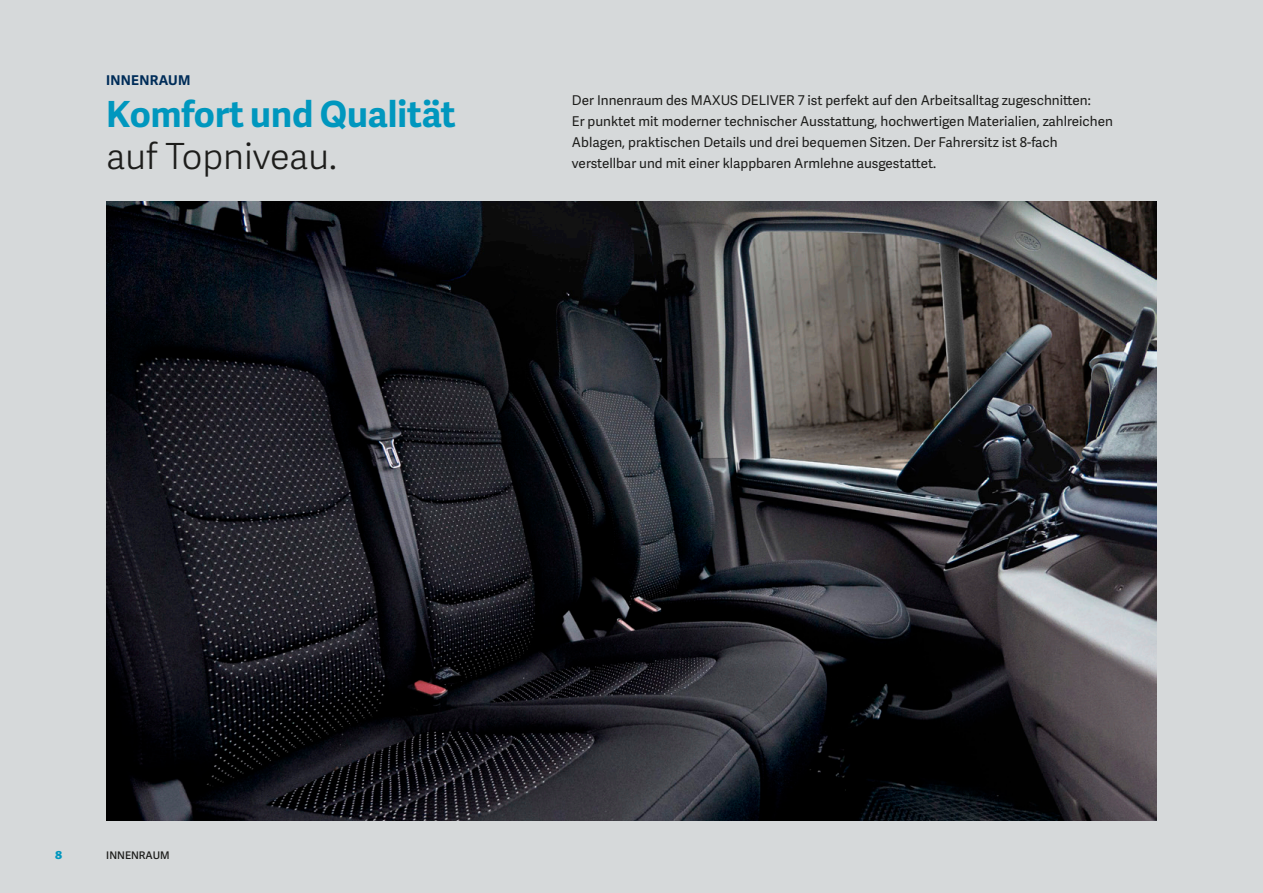
<style>
.page{position:relative;width:1263px;height:893px;background:#d6d9da}
.page>*{position:absolute;margin:0;border:0;box-sizing:border-box;transform-origin:0 0}
.t1{font:700 36px "Adelle Sans";color:#0097be}
.t2{font:300 36px "Adelle Sans";letter-spacing:-.005em;color:#1d1d1b}
.t3{font:700 14.25px "Adelle Sans";color:#0097be}
.t4{font:13.5px/21px "Adelle Sans";color:#1d1d1b}
.t5{font:700 13.5px "Adelle Sans";letter-spacing:.02em;color:#002d59}
.t6{font:600 10.5px "Adelle Sans";color:#1d1d1b}
</style>
<div class="page">
<img style="left:106px;top:202px;width:1051px;height:619px">
<p class="t5" style="left:106px;top:70px;width:86px">INNENRAUM</p>
<h1 class="t1" style="left:106px;top:87px;width:351px">Komfort und Qualität</h1>
<h1 class="t2" style="left:106px;top:130px;width:232px">auf Topniveau.</h1>
<p class="t4" style="left:572px;top:90px;width:542px">Der Innenraum des MAXUS DELIVER 7 ist perfekt auf den Arbeitsalltag zugeschnitten:<br>Er punktet mit moderner technischer Ausstattung, hochwertigen Materialien, zahlreichen Ablagen, praktischen Details und drei bequemen Sitzen. Der Fahrersitz ist 8-fach verstellbar und mit einer klappbaren Armlehne ausgestattet.</p>
<p class="t3" style="left:55px;top:843px;width:9px">8</p>
<p class="t6" style="left:106px;top:848px;width:65px">INNENRAUM</p>
</div>
